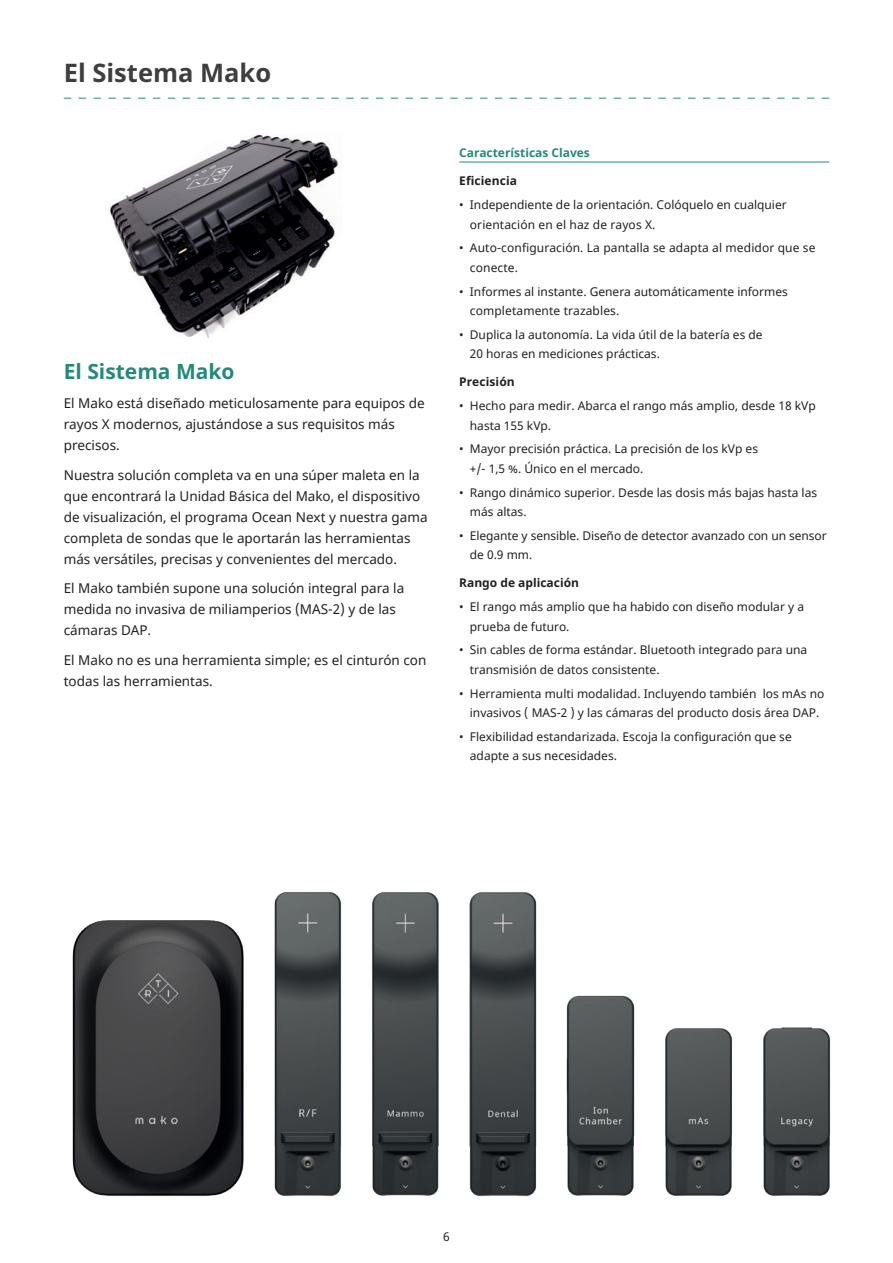
<style>
.page{position:relative;width:893px;height:1263px;background:#fff}
.page>*{position:absolute;margin:0;border:0;box-sizing:border-box;transform-origin:0 0}
.t1{font:700 25.5px "Noto Sans";color:#3e3e3f}
.t2{font:700 21px "Noto Sans";color:#238a7a}
.t3{font:13.5px/21px "Noto Sans";color:#231f20}
.t4{font:12px/19.5px "Noto Sans";color:#231f20}
.t5{font:700 12px "Noto Sans";color:#231f20}
.t6{font:700 12px "Noto Sans";color:#238a7a}
</style>
<div class="page">
<svg style="left:64px;top:98px;width:765px;height:1px"></svg>
<hr style="left:459px;top:162px;width:370px;height:1px;background:#238a7a">
<img style="left:110px;top:134px;width:228px;height:204px">
<img style="left:72px;top:892px;width:759px;height:305px">
<h1 class="t1" style="left:64px;top:62px;width:209px">El Sistema Mako</h1>
<h2 class="t2" style="left:64px;top:363px;width:172px">El Sistema Mako</h2>
<p class="t3" style="left:64px;top:394px;width:363px">El Mako está diseñado meticulosamente para equipos de rayos X modernos, ajustándose a sus requisitos más precisos.</p>
<p class="t3" style="left:64px;top:465px;width:365px">Nuestra solución completa va en una súper maleta en la que encontrará la Unidad Básica del Mako, el dispositivo de visualización, el programa Ocean Next y nuestra gama completa de sondas que le aportarán las herramientas más versátiles, precisas y convenientes del mercado.</p>
<p class="t3" style="left:64px;top:579px;width:342px">El Mako también supone una solución integral para la medida no invasiva de miliamperios (MAS-2) y de las cámaras DAP.</p>
<p class="t3" style="left:64px;top:650px;width:364px">El Mako no es una herramienta simple; es el cinturón con todas las herramientas.</p>
<p class="t6" style="left:459px;top:148px;width:132px">Características Claves</p>
<p class="t5" style="left:459px;top:173px;width:59px">Eficiencia</p>
<p class="t4" style="left:470px;top:196px;width:318px;text-indent:-11px">• Independiente de la orientación. Colóquelo en cualquier orientación en el haz de rayos X.</p>
<p class="t4" style="left:470px;top:239px;width:347px;text-indent:-11px">• Auto-configuración. La pantalla se adapta al medidor que se conecte.</p>
<p class="t4" style="left:470px;top:282px;width:320px;text-indent:-11px">• Informes al instante. Genera automáticamente informes completamente trazables.</p>
<p class="t4" style="left:470px;top:326px;width:294px;text-indent:-11px">• Duplica la autonomía. La vida útil de la batería es de<br>20 horas en mediciones prácticas.</p>
<p class="t5" style="left:459px;top:377px;width:57px">Precisión</p>
<p class="t4" style="left:470px;top:397px;width:347px;text-indent:-11px">• Hecho para medir. Abarca el rango más amplio, desde 18 kVp hasta 155 kVp.</p>
<p class="t4" style="left:470px;top:440px;width:290px;text-indent:-11px">• Mayor precisión práctica. La precisión de los kVp es +/- 1,5 %. Único en el mercado.</p>
<p class="t4" style="left:470px;top:483px;width:349px;text-indent:-11px">• Rango dinámico superior. Desde las dosis más bajas hasta las más altas.</p>
<p class="t4" style="left:470px;top:527px;width:358px;text-indent:-11px">• Elegante y sensible. Diseño de detector avanzado con un sensor de 0.9 mm.</p>
<p class="t5" style="left:459px;top:578px;width:121px">Rango de aplicación</p>
<p class="t4" style="left:470px;top:598px;width:336px;text-indent:-11px">• El rango más amplio que ha habido con diseño modular y a prueba de futuro.</p>
<p class="t4" style="left:470px;top:641px;width:339px;text-indent:-11px">• Sin cables de forma estándar. Bluetooth integrado para una transmisión de datos consistente.</p>
<p class="t4" style="left:459px;top:684px;width:367px;text-align:center">• Herramienta multi modalidad. Incluyendo también los mAs no invasivos ( MAS-2 ) y las cámaras del producto dosis área DAP.</p>
<p class="t4" style="left:470px;top:728px;width:323px;text-indent:-11px">• Flexibilidad estandarizada. Escoja la configuración que se adapte a sus necesidades.</p>
<p class="t4" style="left:443px;top:1227px;width:8px">6</p>
</div>
